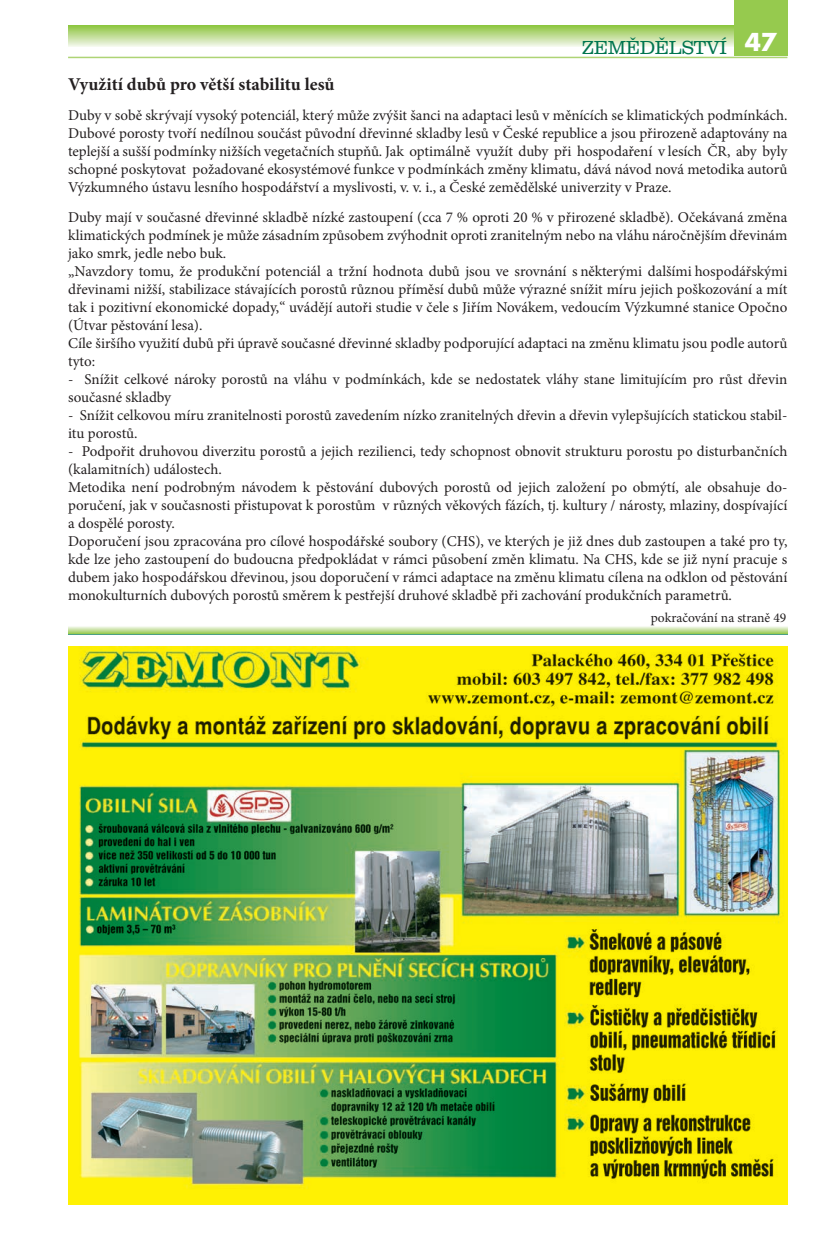
<style>
.page{position:relative;width:830px;height:1234px;background:#fff}
.page>*{position:absolute;margin:0;border:0;box-sizing:border-box;transform-origin:0 0}
.t1{font:300 19.5px "URW Clarendon TCE";letter-spacing:-.02em;color:#00754f}
.t2{font:700 18px "Minion Pro";letter-spacing:-.005em;color:#231f20}
.t3{font:15px/18px "Minion Pro";color:#231f20}
.t4{font:13.5px "Minion Pro";color:#231f20}
.s1{font-family:"Futura";font-weight:700;font-size:24px;color:#fff}
</style>
<div class="page">
<svg style="left:68px;top:26px;width:665px;height:21px;background:#c2df99"></svg>
<hr style="left:68px;top:57px;width:719px;height:1px;background:#aed475">
<div style="left:733px;top:0;width:54px;height:55px;background:#96ca4e"></div>
<img style="left:68px;top:646px;width:719px;height:557px">
<svg style="left:68px;top:626px;width:719px;height:8px;background:#c6e1a0"></svg>
<h1 class="t1" style="left:581px;top:36px;width:196px">ZEMĚDĚLSTVÍ <span class="s1">47</span></h1>
<p class="t2" style="left:68px;top:71px;width:268px">Využití dubů pro větší stabilitu lesů</p>
<p class="t3" style="left:68px;top:106px;width:720px;text-align:justify">Duby v sobě skrývají vysoký potenciál, který může zvýšit šanci na adaptaci lesů v měnících se klimatických podmínkách.<br>Dubové porosty tvoří nedílnou součást původní dřevinné skladby lesů v České republice a jsou přirozeně adaptovány na teplejší a sušší podmínky nižších vegetačních stupňů. Jak optimálně využít duby při hospodaření v lesích ČR, aby byly schopné poskytovat požadované ekosystémové funkce v podmínkách změny klimatu, dává návod nová metodika autorů Výzkumného ústavu lesního hospodářství a myslivosti, v. v. i., a České zemědělské univerzity v Praze.</p>
<p class="t3" style="left:68px;top:208px;width:720px">Duby mají v současné dřevinné skladbě nízké zastoupení (cca 7 % oproti 20 % v přirozené skladbě). Očekávaná změna klimatických podmínek je může zásadním způsobem zvýhodnit oproti zranitelným nebo na vláhu náročnějším dřevinám jako smrk, jedle nebo buk.<br>„Navzdory tomu, že produkční potenciál a tržní hodnota dubů jsou ve srovnání s některými dalšími hospodářskými dřevinami nižší, stabilizace stávajících porostů různou příměsí dubů může výrazné snížit míru jejich poškozování a mít tak i pozitivní ekonomické dopady,“ uvádějí autoři studie v čele s Jiřím Novákem, vedoucím Výzkumné stanice Opočno (Útvar pěstování lesa).<br>Cíle širšího využití dubů při úpravě současné dřevinné skladby podporující adaptaci na změnu klimatu jsou podle autorů tyto:</p>
<p class="t3" style="left:68px;top:370px;width:720px">- Snížit celkové nároky porostů na vláhu v podmínkách, kde se nedostatek vláhy stane limitujícím pro růst dřevin současné skladby</p>
<p class="t3" style="left:68px;top:406px;width:720px">- Snížit celkovou míru zranitelnosti porostů zavedením nízko zranitelných dřevin a dřevin vylepšujících statickou stabil&shy;itu porostů.</p>
<p class="t3" style="left:68px;top:442px;width:720px">- Podpořit druhovou diverzitu porostů a jejich rezilienci, tedy schopnost obnovit strukturu porostu po disturbančních (kalamitních) událostech.<br>Metodika není podrobným návodem k pěstování dubových porostů od jejich založení po obmýtí, ale obsahuje do&shy;poručení, jak v současnosti přistupovat k porostům v různých věkových fázích, tj. kultury / nárosty, mlaziny, dospívající a dospělé porosty.<br>Doporučení jsou zpracována pro cílové hospodářské soubory (CHS), ve kterých je již dnes dub zastoupen a také pro ty, kde lze jeho zastoupení do budoucna předpokládat v rámci působení změn klimatu. Na CHS, kde se již nyní pracuje s dubem jako hospodářskou dřevinou, jsou doporučení v rámci adaptace na změnu klimatu cílena na odklon od pěstování monokulturních dubových porostů směrem k pestřejší druhové skladbě při zachování produkčních parametrů.</p>
<p class="t4" style="left:650px;top:608px;width:137px">pokračování na straně 49</p>
</div>
